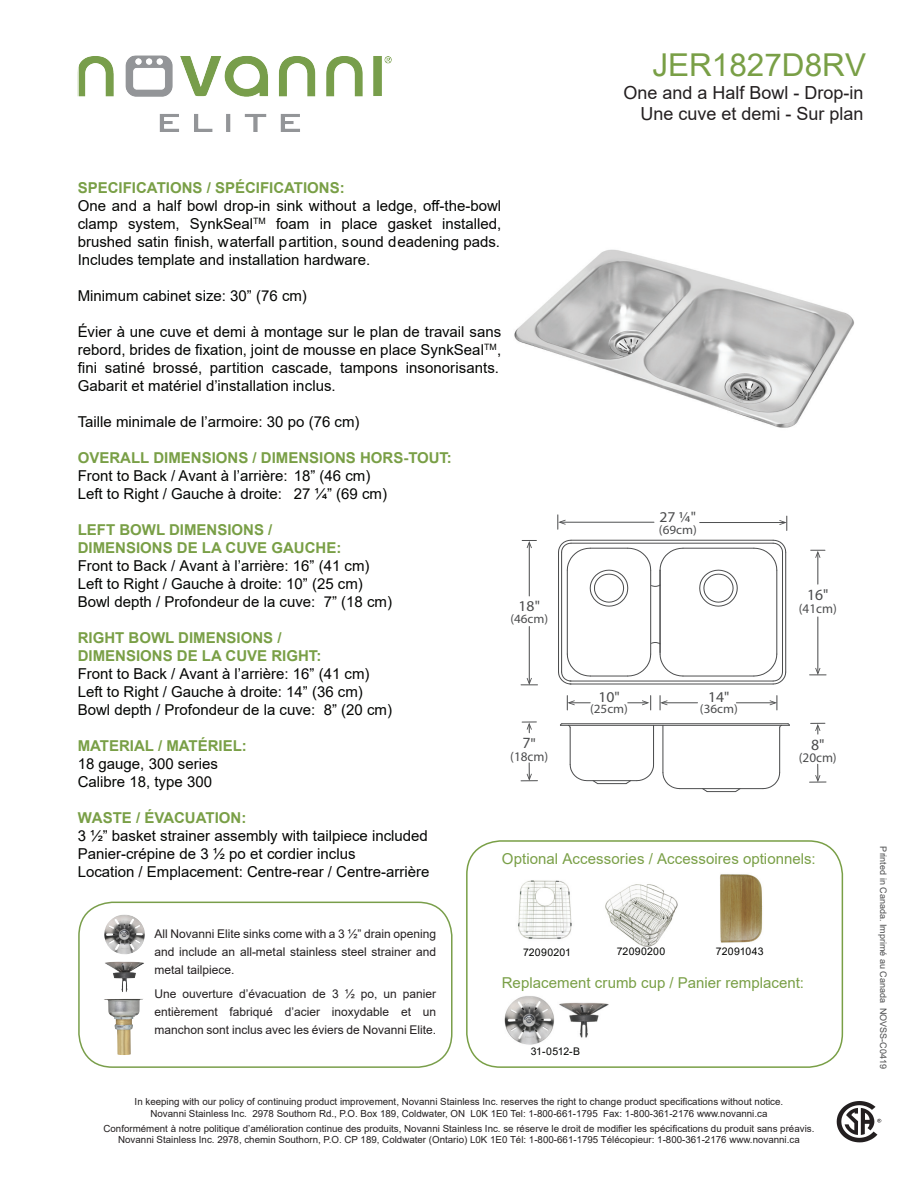
<style>
.page{position:relative;width:918px;height:1188px;background:#fff}
.page>*{position:absolute;margin:0;border:0;box-sizing:border-box;transform-origin:0 0}
.t1{font:31.5px "Arial";color:#799f46}
.t2{font:18px "Arial";color:#231f20}
.t3{font:semi-condensed 15.75px "Myriad Pro";color:#4b4c4d}
.t4{font:15px/18px "Arial";color:#040503}
.t5{font:15px "Arial";letter-spacing:.005em;color:#799f46}
.t6{font:semi-condensed 15px "Myriad Pro";color:#4b4c4d;scale:1.04 1}
.t7{font:semi-condensed 13.2px "Myriad Pro";letter-spacing:-.01em;color:#4b4c4d}
.t8{font:semi-condensed 12.6px "Myriad Pro";color:#4b4c4d;scale:1.04 1}
.t9{font:12px/18px "Arial";color:#231f20;text-align:justify}
.t10{font:10.5px "Arial";letter-spacing:.02em;color:#040503}
.t11{font:9.75px/11.7px "Arial";color:#231f20;text-align:center}
.t12{font:9px "Arial";color:#4b4c4d}
.s1{font-weight:700;color:#799f46}
</style>
<div class="page">
<img style="left:80px;top:57px;width:311px;height:75px">
<div style="left:77px;top:54px;width:327px;height:84px;border:2px solid #fff"></div>
<img style="left:104px;top:915px;width:41px;height:40px">
<img style="left:105px;top:962px;width:39px;height:30px">
<div style="left:78px;top:902px;width:375px;height:166px;border:2px solid #799e4a;border-radius:34px"></div>
<svg style="left:837px;top:1101px;width:44px;height:41px"></svg>
<img style="left:104px;top:999px;width:29px;height:56px">
<hr style="left:782px;top:552px;width:1px;height:120px;background:#4b4c4d">
<hr style="left:785px;top:552px;width:1px;height:120px;background:#4b4c4d">
<hr style="left:561px;top:552px;width:1px;height:120px;background:#4b4c4d">
<hr style="left:558px;top:552px;width:1px;height:120px;background:#4b4c4d">
<hr style="left:571px;top:543px;width:202px;height:1px;background:#4b4c4d">
<hr style="left:571px;top:540px;width:202px;height:1px;background:#4b4c4d">
<hr style="left:570px;top:681px;width:203px;height:1px;background:#4b4c4d">
<hr style="left:570px;top:684px;width:203px;height:1px;background:#4b4c4d">
<hr style="left:683px;top:676px;width:71px;height:1px;background:#4b4c4d">
<hr style="left:776px;top:570px;width:1px;height:84px;background:#4b4c4d">
<hr style="left:683px;top:548px;width:71px;height:1px;background:#4b4c4d">
<hr style="left:650px;top:570px;width:1px;height:84px;background:#4b4c4d">
<hr style="left:660px;top:570px;width:1px;height:83px;background:#4b4c4d">
<hr style="left:590px;top:676px;width:38px;height:1px;background:#4b4c4d">
<svg style="left:753px;top:653px;width:34px;height:32px"></svg>
<svg style="left:659px;top:653px;width:25px;height:24px"></svg>
<svg style="left:627px;top:653px;width:25px;height:24px"></svg>
<svg style="left:558px;top:653px;width:33px;height:32px"></svg>
<hr style="left:779px;top:728px;width:1px;height:45px;background:#4b4c4d">
<hr style="left:663px;top:725px;width:1px;height:48px;background:#4b4c4d">
<hr style="left:653px;top:725px;width:1px;height:40px;background:#4b4c4d">
<hr style="left:570px;top:728px;width:1px;height:37px;background:#4b4c4d">
<hr style="left:680px;top:788px;width:83px;height:1px;background:#4b4c4d">
<hr style="left:562px;top:723px;width:226px;height:1px;background:#4b4c4d">
<svg style="left:662px;top:772px;width:19px;height:17px"></svg>
<svg style="left:762px;top:772px;width:19px;height:17px"></svg>
<svg style="left:699px;top:569px;width:39px;height:38px"></svg>
<svg style="left:569px;top:764px;width:85px;height:21px"></svg>
<svg style="left:701px;top:788px;width:40px;height:5px"></svg>
<hr style="left:567px;top:570px;width:1px;height:84px;background:#4b4c4d">
<svg style="left:560px;top:723px;width:11px;height:6px"></svg>
<svg style="left:779px;top:723px;width:11px;height:6px"></svg>
<hr style="left:561px;top:725px;width:228px;height:1px;background:#4b4c4d">
<svg style="left:753px;top:539px;width:34px;height:32px"></svg>
<hr style="left:561px;top:522px;width:93px;height:1px;background:#4b4c4d">
<hr style="left:700px;top:522px;width:84px;height:1px;background:#4b4c4d">
<svg style="left:557px;top:515px;width:9px;height:14px"></svg>
<svg style="left:779px;top:516px;width:8px;height:14px"></svg>
<hr style="left:529px;top:543px;width:1px;height:53px;background:#4b4c4d">
<hr style="left:529px;top:627px;width:1px;height:56px;background:#4b4c4d">
<svg style="left:521px;top:678px;width:17px;height:7px"></svg>
<svg style="left:522px;top:540px;width:14px;height:8px"></svg>
<svg style="left:810px;top:764px;width:16px;height:19px"></svg>
<svg style="left:811px;top:723px;width:14px;height:11px"></svg>
<hr style="left:736px;top:702px;width:39px;height:1px;background:#4b4c4d">
<hr style="left:662px;top:702px;width:36px;height:1px;background:#4b4c4d">
<svg style="left:770px;top:696px;width:8px;height:14px"></svg>
<svg style="left:660px;top:696px;width:8px;height:14px"></svg>
<svg style="left:628px;top:696px;width:23px;height:14px"></svg>
<svg style="left:567px;top:696px;width:23px;height:14px"></svg>
<hr style="left:817px;top:553px;width:1px;height:31px;background:#4b4c4d">
<hr style="left:817px;top:617px;width:1px;height:56px;background:#4b4c4d">
<svg style="left:810px;top:668px;width:16px;height:7px"></svg>
<svg style="left:811px;top:550px;width:14px;height:8px"></svg>
<svg style="left:521px;top:763px;width:16px;height:18px"></svg>
<svg style="left:522px;top:722px;width:14px;height:11px"></svg>
<svg style="left:558px;top:539px;width:126px;height:68px"></svg>
<svg style="left:650px;top:642px;width:11px;height:3px"></svg>
<img style="left:514px;top:249px;width:340px;height:179px">
<img style="left:605px;top:884px;width:73px;height:63px">
<img style="left:720px;top:874px;width:43px;height:69px">
<img style="left:504px;top:996px;width:105px;height:49px">
<div style="left:466px;top:840px;width:377px;height:228px;border:2px solid #799f46;border-radius:34px"></div>
<img style="left:518px;top:880px;width:54px;height:59px">
<p class="t1" style="left:652px;top:43px;width:215px">JER1827D8RV</p>
<p class="t2" style="left:623px;top:80px;width:242px">One and a Half Bowl - Drop-in</p>
<p class="t2" style="left:640px;top:101px;width:225px">Une cuve et demi - Sur plan</p>
<p class="t4" style="left:78px;top:179px;width:425px"><span class="s1">SPECIFICATIONS / SPÉCIFICATIONS:<br></span>One and a half bowl drop-in sink without a ledge, off-the-bowl clamp system, SynkSeal<sup>TM</sup> foam in place gasket installed, brushed satin finish, waterfall partition, sound deadening pads.<br>Includes template and installation hardware.</p>
<p class="t4" style="left:78px;top:287px;width:231px">Minimum cabinet size: 30” (76 cm)</p>
<p class="t4" style="left:78px;top:323px;width:425px">Évier à une cuve et demi à montage sur le plan de travail sans rebord, brides de fixation, joint de mousse en place SynkSeal<sup>TM</sup>, fini satiné brossé, partition cascade, tampons insonorisants.<br>Gabarit et matériel d’installation inclus.</p>
<p class="t4" style="left:78px;top:413px;width:283px">Taille minimale de l’armoire: 30 po (76 cm)</p>
<p class="t4" style="left:78px;top:449px;width:376px"><span class="s1">OVERALL DIMENSIONS / DIMENSIONS HORS-TOUT:<br></span>Front to Back / Avant à l’arrière: 18” (46 cm)<br>Left to Right / Gauche à droite: 27 1/4” (69 cm)</p>
<p class="t4" style="left:78px;top:521px;width:316px"><span class="s1">LEFT BOWL DIMENSIONS /<br>DIMENSIONS DE LA CUVE GAUCHE:<br></span>Front to Back / Avant à l’arrière: 16” (41 cm)<br>Left to Right / Gauche à droite: 10” (25 cm)<br>Bowl depth / Profondeur de la cuve: 7” (18 cm)</p>
<p class="t4" style="left:78px;top:629px;width:316px"><span class="s1">RIGHT BOWL DIMENSIONS /<br>DIMENSIONS DE LA CUVE RIGHT:<br></span>Front to Back / Avant à l’arrière: 16” (41 cm)<br>Left to Right / Gauche à droite: 14” (36 cm)<br>Bowl depth / Profondeur de la cuve: 8” (20 cm)</p>
<p class="t4" style="left:78px;top:737px;width:171px"><span class="s1">MATERIAL / MATÉRIEL:<br></span>18 gauge, 300 series<br>Calibre 18, type 300</p>
<p class="t4" style="left:78px;top:809px;width:353px"><span class="s1">WASTE / ÉVACUATION:<br></span>3 1/2” basket strainer assembly with tailpiece included Panier-crépine de 3 1/2 po et cordier inclus<br>Location / Emplacement: Centre-rear / Centre-arrière</p>
<p class="t6" style="left:660px;top:508px;width:37px">27 ¼"</p>
<p class="t8" style="left:659px;top:522px;width:38px">(69cm)</p>
<p class="t3" style="left:807px;top:585px;width:23px">16"</p>
<p class="t7" style="left:799px;top:600px;width:39px">(41cm)</p>
<p class="t6" style="left:519px;top:597px;width:22px">18"</p>
<p class="t8" style="left:510px;top:611px;width:38px">(46cm)</p>
<p class="t6" style="left:598px;top:687px;width:22px">10"</p>
<p class="t8" style="left:590px;top:701px;width:38px">(25cm)</p>
<p class="t6" style="left:708px;top:687px;width:22px">14"</p>
<p class="t8" style="left:700px;top:701px;width:38px">(36cm)</p>
<p class="t3" style="left:522px;top:733px;width:15px">7"</p>
<p class="t7" style="left:510px;top:748px;width:40px">(18cm)</p>
<p class="t3" style="left:811px;top:735px;width:15px">8"</p>
<p class="t7" style="left:799px;top:750px;width:40px">(20cm)</p>
<p class="t5" style="left:502px;top:849px;width:315px">Optional Accessories / Accessoires optionnels:</p>
<p class="t9" style="left:154px;top:925px;width:283px">All Novanni Elite sinks come with a 3 ½” drain opening and include an all-metal stainless steel strainer and metal tailpiece.</p>
<p class="t9" style="left:154px;top:985px;width:283px">Une ouverture d’évacuation de 3 ½ po, un panier entièrement fabriqué d’acier inoxydable et un manchon sont inclus avec les éviers de Novanni Elite.</p>
<p class="t10" style="left:523px;top:945px;width:50px">72090201</p>
<p class="t10" style="left:617px;top:944px;width:50px">72090200</p>
<p class="t10" style="left:716px;top:944px;width:49px">72091043</p>
<p class="t5" style="left:502px;top:973px;width:304px">Replacement crumb cup / Panier remplacent:</p>
<p class="t10" style="left:531px;top:1044px;width:51px">31-0512-B</p>
<p class="t11" style="left:135px;top:1096px;width:650px">In keeping with our policy of continuing product improvement, Novanni Stainless Inc. reserves the right to change product specifications without notice.<br>Novanni Stainless Inc. 2978 Southorn Rd., P.O. Box 189, Coldwater, ON L0K 1E0 Tel: 1-800-661-1795 Fax: 1-800-361-2176 www.novanni.ca</p>
<p class="t11" style="left:103px;top:1122px;width:712px">Conformément à notre politique d’amélioration continue des produits, Novanni Stainless Inc. se réserve le droit de modifier les spécifications du produit sans préavis.<br>Novanni Stainless Inc. 2978, chemin Southorn, P.O. CP 189, Coldwater (Ontario) L0K 1E0 Tél: 1-800-661-1795 Télécopieur: 1-800-361-2176 www.novanni.ca</p>
<p class="t12" style="left:890px;top:846px;width:224px;rotate:90deg">Printed in Canada. Imprimé au Canada NOVSS-C0419</p>
</div>
